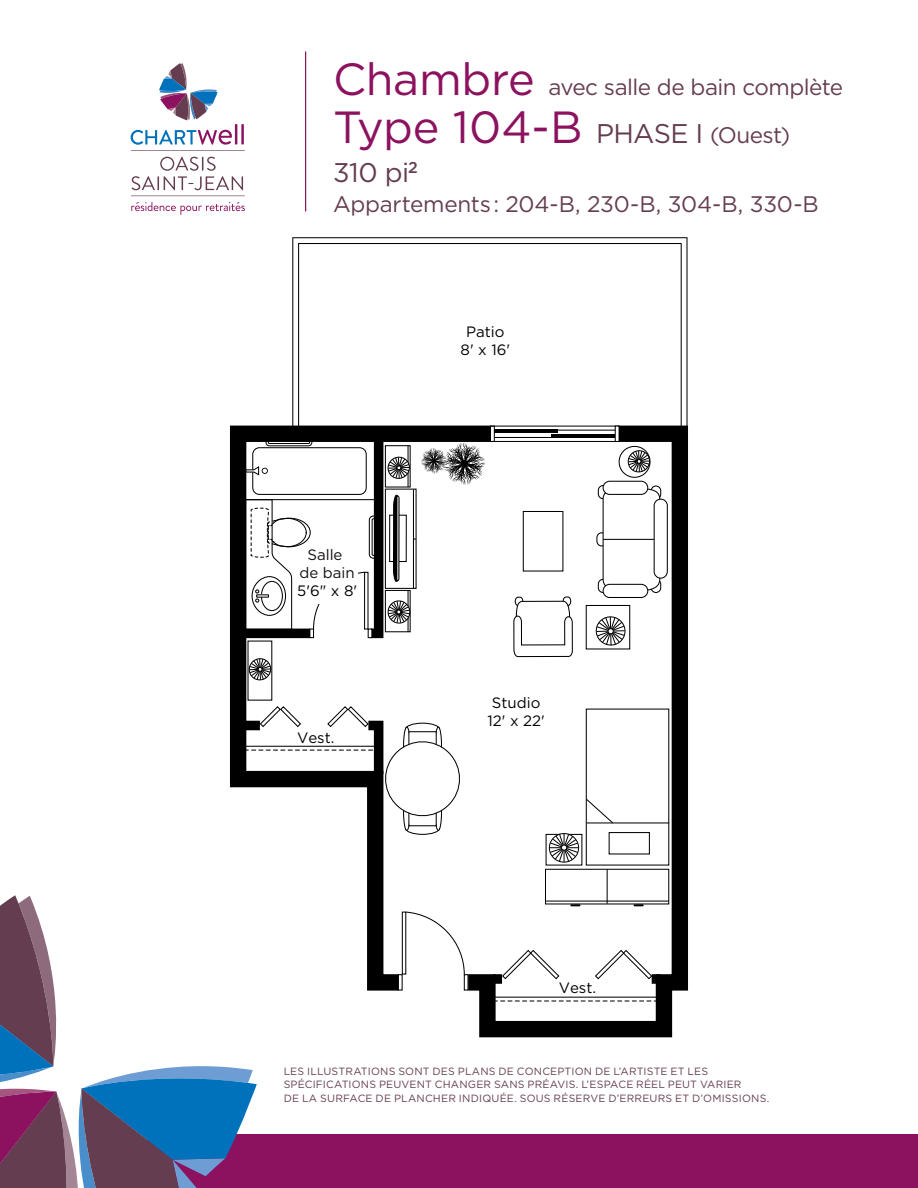
<style>
.page{position:relative;width:918px;height:1188px;background:#fff}
.page>*{position:absolute;margin:0;border:0;box-sizing:border-box;transform-origin:0 0}
.t1{font:45px "Gotham HTF";letter-spacing:-.005em;color:#8c1260}
.t2{font:27px "Gotham HTF";color:#653d51}
.t3{font:22.5px "Gotham HTF";letter-spacing:-.02em;color:#653d51}
.t4{font:15px/18px "Gotham HTF";color:#020202;text-align:center}
.t5{font:15px/18px "Gotham HTF";color:#151011;text-align:center}
.t6{font:15px "Gotham HTF";color:#000}
.t7{font:10.5px/13.5px "Gotham HTF";letter-spacing:.015em;color:#653d51}
.s1{font-size:45px;color:#8c1260}
.s2{font-size:27px;color:#653d51}
.s3{font-size:22.5px;color:#653d51}
.s4{color:#000}
.s5{color:#020202}
</style>
<div class="page">
<svg style="left:479px;top:430px;width:209px;height:608px"></svg>
<svg style="left:230px;top:425px;width:277px;height:574px"></svg>
<hr style="left:398px;top:975px;width:4px;height:15px;background:#fff">
<div style="left:398px;top:974px;width:5px;height:17px;border:1px solid #000"></div>
<hr style="left:464px;top:975px;width:4px;height:15px;background:#fff">
<div style="left:464px;top:974px;width:5px;height:17px;border:1px solid #000"></div>
<div style="left:402px;top:912px;width:4px;height:63px;border:1px solid #000"></div>
<svg style="left:405px;top:911px;width:60px;height:65px"></svg>
<div style="left:244px;top:629px;width:66px;height:9px;background:#000"></div>
<hr style="left:494px;top:997px;width:164px;height:1px;background:#000">
<svg style="left:493px;top:1000px;width:164px;height:2px"></svg>
<svg style="left:501px;top:949px;width:59px;height:31px"></svg>
<svg style="left:594px;top:949px;width:59px;height:31px"></svg>
<div style="left:493px;top:974px;width:9px;height:10px;background:#000"></div>
<div style="left:652px;top:974px;width:9px;height:10px;background:#000"></div>
<hr style="left:490px;top:426px;width:4px;height:15px;background:#fff">
<div style="left:490px;top:426px;width:5px;height:16px;border:1px solid #000"></div>
<div style="left:490px;top:426px;width:130px;height:16px;border:1px solid #000"></div>
<hr style="left:551px;top:434px;width:64px;height:4px;background:#000">
<hr style="left:494px;top:430px;width:64px;height:3px;background:#000">
<hr style="left:615px;top:426px;width:4px;height:15px;background:#fff">
<div style="left:615px;top:426px;width:5px;height:16px;border:1px solid #000"></div>
<hr style="left:495px;top:437px;width:120px;height:1px;background:#000">
<hr style="left:494px;top:430px;width:121px;height:1px;background:#000">
<div style="left:586px;top:709px;width:83px;height:156px;background:#fff"></div>
<div style="left:609px;top:832px;width:41px;height:23px;border:1px solid #010101"></div>
<svg style="left:585px;top:798px;width:29px;height:26px"></svg>
<hr style="left:587px;top:822px;width:82px;height:1px;background:#010101">
<div style="left:546px;top:834px;width:36px;height:31px;background:#fff"></div>
<div style="left:549px;top:833px;width:30px;height:30px;border:1px solid #010101;border-radius:50%"></div>
<svg style="left:550px;top:833px;width:28px;height:29px"></svg>
<div style="left:546px;top:869px;width:123px;height:35px;background:#fff"></div>
<div style="left:545px;top:869px;width:124px;height:35px;border:1px solid #000"></div>
<hr style="left:607px;top:869px;width:1px;height:35px;background:#000">
<hr style="left:545px;top:901px;width:124px;height:1px;background:#000">
<svg style="left:571px;top:904px;width:8px;height:2px"></svg>
<svg style="left:635px;top:904px;width:8px;height:2px"></svg>
<div style="left:248px;top:641px;width:24px;height:59px;background:#fff"></div>
<svg style="left:513px;top:430px;width:60px;height:228px"></svg>
<div style="left:523px;top:512px;width:40px;height:59px;background:#fff"></div>
<div style="left:523px;top:511px;width:40px;height:61px;border:1px solid #000"></div>
<div style="left:597px;top:533px;width:9px;height:13px;background:#fff;border-radius:5px"></div>
<div style="left:596px;top:532px;width:11px;height:14px;border:1px solid #000;border-radius:5px"></div>
<div style="left:598px;top:486px;width:10px;height:13px;background:#fff;border-radius:5px"></div>
<div style="left:598px;top:485px;width:10px;height:14px;border:1px solid #000;border-radius:5px"></div>
<div style="left:651px;top:486px;width:10px;height:14px;border:1px solid #000;border-radius:5px"></div>
<div style="left:651px;top:579px;width:10px;height:14px;border:1px solid #000;border-radius:5px"></div>
<div style="left:598px;top:579px;width:10px;height:13px;background:#fff;border-radius:5px"></div>
<div style="left:598px;top:579px;width:10px;height:14px;border:1px solid #000;border-radius:5px"></div>
<svg style="left:602px;top:487px;width:59px;height:105px"></svg>
<div style="left:654px;top:499px;width:13px;height:79px;background:#fff;border-radius:7px"></div>
<div style="left:654px;top:499px;width:14px;height:80px;border:1px solid #000;border-radius:7px"></div>
<div style="left:603px;top:584px;width:45px;height:13px;background:#fff;border-radius:7px"></div>
<div style="left:603px;top:584px;width:45px;height:14px;border:1px solid #000;border-radius:7px"></div>
<div style="left:603px;top:481px;width:45px;height:13px;background:#fff;border-radius:7px"></div>
<div style="left:603px;top:481px;width:45px;height:14px;border:1px solid #000;border-radius:7px"></div>
<hr style="left:603px;top:539px;width:51px;height:1px;background:#000">
<div style="left:406px;top:822px;width:34px;height:12px;background:#fff;border-radius:50%"></div>
<div style="left:405px;top:822px;width:35px;height:13px;border:1px solid #000;border-radius:50%"></div>
<div style="left:403px;top:793px;width:8px;height:38px;border:1px solid #000;border-radius:50%"></div>
<div style="left:435px;top:793px;width:7px;height:38px;border:1px solid #000;border-radius:50%"></div>
<svg style="left:244px;top:705px;width:221px;height:122px"></svg>
<svg style="left:617px;top:444px;width:35px;height:35px"></svg>
<svg style="left:247px;top:657px;width:25px;height:25px"></svg>
<div style="left:586px;top:605px;width:44px;height:44px;background:#fff"></div>
<div style="left:586px;top:605px;width:44px;height:45px;border:1px solid #000"></div>
<svg style="left:595px;top:616px;width:31px;height:30px"></svg>
<div style="left:607px;top:628px;width:7px;height:6px;border:1px solid #000;border-radius:2px"></div>
<svg style="left:292px;top:237px;width:396px;height:193px"></svg>
<svg style="left:245px;top:430px;width:240px;height:213px"></svg>
<div style="left:293px;top:560px;width:65px;height:44px;background:#fff"></div>
<div style="left:147px;top:1134px;width:771px;height:54px;background:#8c1260"></div>
<svg style="left:0;top:895px;width:257px;height:293px"></svg>
<hr style="left:305px;top:51px;width:1px;height:160px;background:#8c1260">
<hr style="left:235px;top:124px;width:2px;height:20px;background:#8c1260">
<hr style="left:241px;top:124px;width:3px;height:20px;background:#8c1260">
<svg style="left:159px;top:63px;width:59px;height:57px"></svg>
<svg style="left:131px;top:157px;width:112px;height:33px"></svg>
<svg style="left:131px;top:130px;width:114px;height:21px"></svg>
<svg style="left:131px;top:196px;width:114px;height:19px"></svg>
<h1 class="t3" style="left:333px;top:75px;width:512px"><span class="s1">Chambre</span> avec salle de bain complète</h1>
<h1 class="t1" style="left:333px;top:102px;width:459px">Type 104-B <span class="s2">PHASE I</span> <span class="s3">(Ouest)</span></h1>
<p class="t2" style="left:333px;top:157px;width:86px">310 pi<sup>2</sup></p>
<p class="t3" style="left:333px;top:191px;width:487px">Appartements : 204-B, 230-B, 304-B, 330-B</p>
<p class="t5" style="left:297px;top:546px;width:61px">Salle<br>de bain<br><span class="s4">5</span><span class="s5">'</span><span class="s4">6</span><span class="s5">"</span> <span class="s4">x 8</span><span class="s5">'</span></p>
<p class="t6" style="left:297px;top:730px;width:39px">Vest.</p>
<p class="t4" style="left:461px;top:322px;width:51px"><span class="s4">Patio<br></span>8' x 16'</p>
<p class="t4" style="left:488px;top:694px;width:59px;text-align:left"><span class="s4">Studio<br></span>12' x 22'</p>
<p class="t6" style="left:559px;top:979px;width:39px">Vest.</p>
<p class="t7" style="left:284px;top:1064px;width:487px">LES ILLUSTRATIONS SONT DES PLANS DE CONCEPTION DE L’ARTISTE ET LES<br>SPÉCIFICATIONS PEUVENT CHANGER SANS PRÉAVIS. L’ESPACE RÉEL PEUT VARIER<br>DE LA SURFACE DE PLANCHER INDIQUÉE. SOUS RÉSERVE D’ERREURS ET D’OMISSIONS.</p>
</div>
